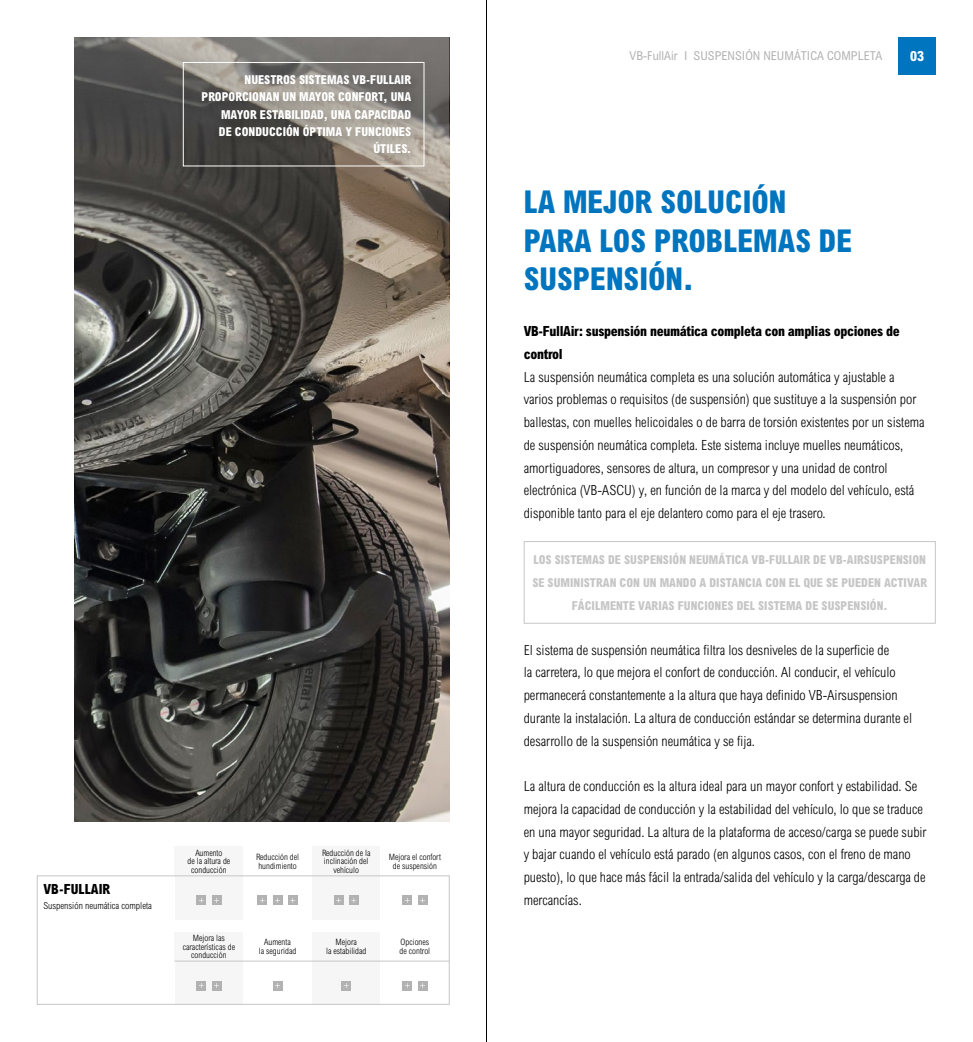
<style>
.page{position:relative;width:973px;height:1042px;background:#fff}
.page>*{position:absolute;margin:0;border:0;box-sizing:border-box;transform-origin:0 0}
.Titles_-_Blue{font:800 condensed 31.5px/38.5px "Arial MT Std";color:#0075bf}
.Body_text{font:300 condensed 14px/22.8px "Arial MT Std";color:#000}
.Subtitle_-_black{font:800 condensed 14px/22.8px "Arial MT Std";letter-spacing:-.025em;color:#000}
.Table_-_Title_-_Black_-_Left{font:800 condensed 14px "Arial MT Std";color:#000}
.t1{font:800 condensed 14px "Arial MT Std";color:#fff}
.Quote_lines_-_Grey{font:800 condensed 12.25px/22.8px "Arial MT Std";color:#c6c6c6;text-align:center}
.Textblock_-_White{font:800 condensed 12.25px/17.2px "Arial MT Std";color:#fff;text-align:right}
.Page_subject_-_Grey{font:condensed 12.25px "Arial MT Std";color:#b3b2b2}
.Table_-_Titles_left_-_Black{font:300 condensed 9.62px "Arial MT Std";color:#000}
.Table_-_Titles_heading_-_Black{font:300 condensed 8.75px/8.8px "Arial MT Std";color:#000;text-align:center}
</style>
<div class="page">
<div style="left:898px;top:37px;width:37px;height:37px;background:#0075bf"></div>
<div style="left:174px;top:876px;width:69px;height:43px;background:#f6f6f6"></div>
<div style="left:174px;top:961px;width:69px;height:44px;background:#f6f6f6"></div>
<div style="left:174px;top:847px;width:69px;height:29px;background:#f6f6f6"></div>
<div style="left:174px;top:932px;width:69px;height:29px;background:#f6f6f6"></div>
<div style="left:312px;top:876px;width:68px;height:43px;background:#f6f6f6"></div>
<div style="left:312px;top:961px;width:68px;height:44px;background:#f6f6f6"></div>
<div style="left:312px;top:847px;width:68px;height:29px;background:#f6f6f6"></div>
<div style="left:312px;top:932px;width:68px;height:29px;background:#f6f6f6"></div>
<div style="left:196px;top:980px;width:10px;height:10px;background:#b3b2b2"></div>
<div style="left:211px;top:980px;width:10px;height:10px;background:#b3b2b2"></div>
<div style="left:272px;top:980px;width:10px;height:10px;background:#b3b2b2"></div>
<div style="left:341px;top:980px;width:10px;height:10px;background:#b3b2b2"></div>
<div style="left:402px;top:980px;width:10px;height:10px;background:#b3b2b2"></div>
<div style="left:417px;top:980px;width:10px;height:10px;background:#b3b2b2"></div>
<div style="left:196px;top:895px;width:10px;height:10px;background:#b3b2b2"></div>
<div style="left:211px;top:895px;width:10px;height:10px;background:#b3b2b2"></div>
<div style="left:257px;top:895px;width:10px;height:10px;background:#b3b2b2"></div>
<div style="left:272px;top:895px;width:10px;height:10px;background:#b3b2b2"></div>
<div style="left:288px;top:895px;width:10px;height:10px;background:#b3b2b2"></div>
<div style="left:333px;top:895px;width:10px;height:10px;background:#b3b2b2"></div>
<svg style="left:349px;top:895px;width:10px;height:10px"></svg>
<div style="left:402px;top:895px;width:10px;height:10px;background:#b3b2b2"></div>
<div style="left:417px;top:895px;width:10px;height:10px;background:#b3b2b2"></div>
<div style="left:37px;top:875px;width:412px;height:130px;border:1px solid #c6c6c6"></div>
<hr style="left:174px;top:960px;width:275px;height:1px;background:#c6c6c6">
<svg style="left:74px;top:37px;width:375px;height:785px;background:#4d4a45"></svg>
<div style="left:523px;top:541px;width:412px;height:83px;border:1px solid #c6c6c6"></div>
<div style="left:176px;top:56px;width:261px;height:124px;background:#000;opacity:.3"></div>
<div style="left:183px;top:62px;width:241px;height:104px;border:1px solid #fff"></div>
<hr style="left:486px;top:0;width:1px;height:1042px;background:#000">
<p class="Textblock_-_White" style="left:201px;top:71px;width:211px">NUESTROS SISTEMAS VB-FULLAIR<br>PROPORCIONAN UN MAYOR CONFORT, UNA<br>MAYOR ESTABILIDAD, UNA CAPACIDAD<br>DE CONDUCCIÓN ÓPTIMA Y FUNCIONES<br>ÚTILES.</p>
<p class="Table_-_Title_-_Black_-_Left" style="left:43px;top:880px;width:68px">VB-FULLAIR</p>
<p class="Table_-_Titles_left_-_Black" style="left:43px;top:899px;width:110px">Suspensión neumática completa</p>
<p class="Table_-_Titles_heading_-_Black" style="left:195px;top:848px;width:29px">Aumento</p>
<p class="Table_-_Titles_heading_-_Black" style="left:187px;top:857px;width:44px">de la altura de conducción</p>
<p class="Table_-_Titles_heading_-_Black" style="left:256px;top:852px;width:45px;text-align:left">Reducción del hundimiento</p>
<p class="Table_-_Titles_heading_-_Black" style="left:322px;top:848px;width:50px">Reducción de la inclinación del vehículo</p>
<p class="Table_-_Titles_heading_-_Black" style="left:388px;top:852px;width:54px">Mejora el confort</p>
<p class="Table_-_Titles_heading_-_Black" style="left:393px;top:861px;width:46px">de suspensión</p>
<p class="Table_-_Titles_heading_-_Black" style="left:183px;top:933px;width:54px">Mejora las características de conducción</p>
<p class="Table_-_Titles_heading_-_Black" style="left:264px;top:938px;width:28px">Aumenta</p>
<p class="Table_-_Titles_heading_-_Black" style="left:259px;top:946px;width:39px">la seguridad</p>
<p class="Table_-_Titles_heading_-_Black" style="left:335px;top:938px;width:23px">Mejora</p>
<p class="Table_-_Titles_heading_-_Black" style="left:326px;top:946px;width:42px">la estabilidad</p>
<p class="Table_-_Titles_heading_-_Black" style="left:400px;top:938px;width:30px">Opciones</p>
<p class="Table_-_Titles_heading_-_Black" style="left:399px;top:946px;width:32px">de control</p>
<p class="Page_subject_-_Grey" style="left:629px;top:48px;width:254px">VB-FullAir I SUSPENSIÓN NEUMÁTICA COMPLETA</p>
<p class="t1" style="left:909px;top:47px;width:15px">03</p>
<p class="Titles_-_Blue" style="left:523px;top:182px;width:330px">LA MEJOR SOLUCIÓN<br>PARA LOS PROBLEMAS DE<br>SUSPENSIÓN.</p>
<p class="Subtitle_-_black" style="left:523px;top:319px;width:377px">VB-FullAir: suspensión neumática completa con amplias opciones de control</p>
<p class="Body_text" style="left:523px;top:365px;width:402px">La suspensión neumática completa es una solución automática y ajustable a varios problemas o requisitos (de suspensión) que sustituye a la suspensión por ballestas, con muelles helicoidales o de barra de torsión existentes por un sistema de suspensión neumática completa. Este sistema incluye muelles neumáticos, amortiguadores, sensores de altura, un compresor y una unidad de control electrónica (VB-ASCU) y, en función de la marca y del modelo del vehículo, está disponible tanto para el eje delantero como para el eje trasero.</p>
<p class="Quote_lines_-_Grey" style="left:532px;top:548px;width:396px">LOS SISTEMAS DE SUSPENSIÓN NEUMÁTICA VB-FULLAIR DE VB-AIRSUSPENSION<br>SE SUMINISTRAN CON UN MANDO A DISTANCIA CON EL QUE SE PUEDEN ACTIVAR<br>FÁCILMENTE VARIAS FUNCIONES DEL SISTEMA DE SUSPENSIÓN.</p>
<p class="Body_text" style="left:523px;top:638px;width:390px">El sistema de suspensión neumática filtra los desniveles de la superficie de<br>la carretera, lo que mejora el confort de conducción. Al conducir, el vehículo permanecerá constantemente a la altura que haya definido VB-Airsuspension durante la instalación. La altura de conducción estándar se determina durante el desarrollo de la suspensión neumática y se fija.</p>
<p class="Body_text" style="left:523px;top:775px;width:404px">La altura de conducción es la altura ideal para un mayor confort y estabilidad. Se mejora la capacidad de conducción y la estabilidad del vehículo, lo que se traduce en una mayor seguridad. La altura de la plataforma de acceso/carga se puede subir y bajar cuando el vehículo está parado (en algunos casos, con el freno de mano puesto), lo que hace más fácil la entrada/salida del vehículo y la carga/descarga de mercancías.</p>
</div>
